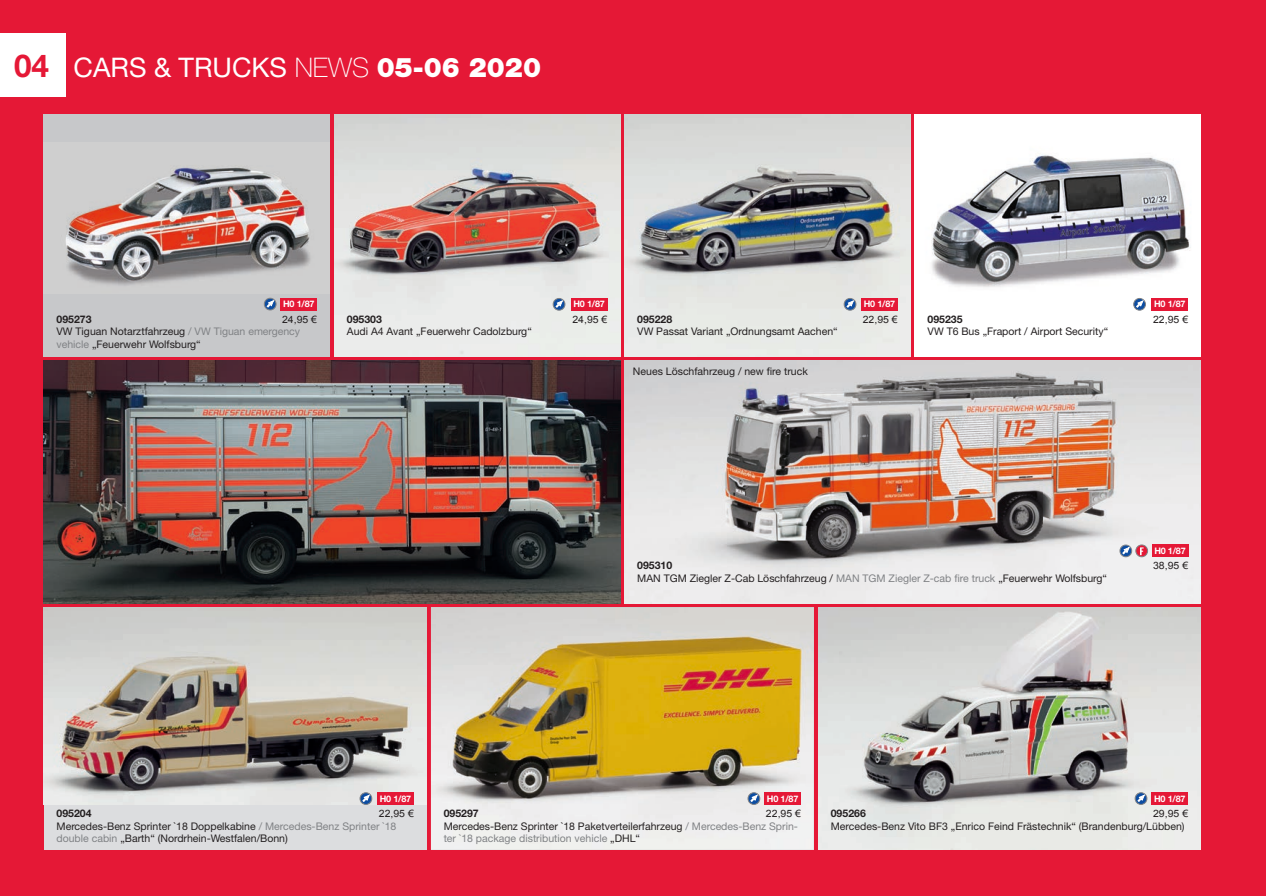
<style>
.page{position:relative;width:1266px;height:896px;background:#fff}
.page>*{position:absolute;margin:0;border:0;box-sizing:border-box;transform-origin:0 0}
.t1{font:27px "Helvetica Neue";color:#fff}
.t2{font:10.5px/12.6px "Helvetica Neue";color:#231f20}
.t3{font:10.5px/12.6px "Helvetica Neue";color:#808285}
.t4{font:700 10.5px "Helvetica Neue";color:#231f20}
.t5{font:10.05px "Arial";color:#231f20;scale:1.04 1}
.t6{font:700 9px "Helvetica Neue";letter-spacing:-.02em;color:#fff}
.s1{font-weight:700;font-size:31.5px;color:#e51836}
.s2{font-weight:100}
.s3{font-weight:900}
.s4{color:#808285}
.s5{color:#231f20}
</style>
<div class="page">
<hr style="left:1264px;top:0;width:1px;height:895px;background:#e51836">
<div style="left:0;top:0;width:1264px;height:895px;background:#e51836"></div>
<div style="left:0;top:33px;width:65px;height:64px;background:#fff"></div>
<div style="left:44px;top:114px;width:286px;height:242px;background:#c7c8ca"></div>
<div style="left:44px;top:608px;width:382px;height:241px;background:#dcdddf"></div>
<img style="left:818px;top:607px;width:382px;height:242px">
<img style="left:65px;top:165px;width:245px;height:120px">
<img style="left:624px;top:114px;width:286px;height:242px">
<div style="left:844px;top:298px;width:12px;height:12px;border:1px solid #808285;border-radius:50%"></div>
<svg style="left:844px;top:300px;width:9px;height:10px"></svg>
<div style="left:264px;top:298px;width:12px;height:12px;border:1px solid #808285;border-radius:50%"></div>
<svg style="left:264px;top:300px;width:10px;height:10px"></svg>
<img style="left:624px;top:361px;width:576px;height:242px">
<img style="left:44px;top:361px;width:576px;height:242px">
<div style="left:1151px;top:544px;width:37px;height:12px;background:#e51836"></div>
<img style="left:334px;top:114px;width:286px;height:242px">
<div style="left:914px;top:114px;width:286px;height:242px;background:#fff"></div>
<img style="left:1200px;top:135px;width:1px;height:169px">
<img style="left:931px;top:154px;width:260px;height:150px">
<img style="left:44px;top:607px;width:382px;height:197px">
<img style="left:813px;top:607px;width:1px;height:242px">
<img style="left:431px;top:607px;width:382px;height:242px">
<div style="left:280px;top:298px;width:37px;height:12px;background:#e51836"></div>
<div style="left:861px;top:298px;width:36px;height:12px;background:#e51836"></div>
<div style="left:764px;top:792px;width:37px;height:12px;background:#e51836"></div>
<div style="left:1151px;top:792px;width:37px;height:12px;background:#e51836"></div>
<div style="left:377px;top:792px;width:37px;height:12px;background:#e51836"></div>
<div style="left:570px;top:298px;width:37px;height:12px;background:#e51836"></div>
<div style="left:1151px;top:298px;width:37px;height:12px;background:#e51836"></div>
<div style="left:360px;top:792px;width:12px;height:12px;border:1px solid #808285;border-radius:50%"></div>
<svg style="left:360px;top:794px;width:10px;height:10px"></svg>
<div style="left:747px;top:792px;width:13px;height:12px;border:1px solid #808285;border-radius:50%"></div>
<svg style="left:748px;top:794px;width:9px;height:10px"></svg>
<div style="left:1119px;top:545px;width:12px;height:11px;background:#426594;border-radius:50%"></div>
<div style="left:1119px;top:545px;width:12px;height:12px;border:1px solid #808285;border-radius:50%"></div>
<svg style="left:1119px;top:547px;width:10px;height:9px"></svg>
<div style="left:1135px;top:792px;width:11px;height:12px;background:#a0a4a8;border-radius:50%"></div>
<div style="left:1134px;top:792px;width:12px;height:12px;border:1px solid #808285;border-radius:50%"></div>
<svg style="left:1135px;top:794px;width:9px;height:10px"></svg>
<svg style="left:1135px;top:545px;width:12px;height:11px"></svg>
<div style="left:1135px;top:544px;width:12px;height:13px;border:1px solid #808285;border-radius:50%"></div>
<svg style="left:1139px;top:547px;width:4px;height:8px"></svg>
<div style="left:553px;top:298px;width:12px;height:12px;border:1px solid #808285;border-radius:50%"></div>
<svg style="left:553px;top:294px;width:10px;height:16px"></svg>
<svg style="left:1133px;top:298px;width:12px;height:12px"></svg>
<h1 class="t1" style="left:14px;top:51px;width:528px"><span class="s1">04</span> CARS &amp; TRUCKS <span class="s2">NEWS</span> <span class="s3">05-06 2020</span></h1>
<p class="t6" style="left:573px;top:298px;width:33px">H0 1/87</p>
<p class="t6" style="left:1153px;top:298px;width:33px">H0 1/87</p>
<p class="t4" style="left:927px;top:312px;width:37px">095235</p>
<p class="t5" style="left:1153px;top:312px;width:35px">22,95 €</p>
<p class="t2" style="left:927px;top:325px;width:182px">VW T6 Bus „Fraport / Airport Security“</p>
<p class="t6" style="left:283px;top:298px;width:33px">H0 1/87</p>
<p class="t6" style="left:863px;top:298px;width:33px">H0 1/87</p>
<p class="t4" style="left:637px;top:312px;width:37px">095228</p>
<p class="t5" style="left:862px;top:312px;width:35px">22,95 €</p>
<p class="t2" style="left:637px;top:325px;width:202px">VW Passat Variant „Ordnungsamt Aachen“</p>
<p class="t4" style="left:347px;top:312px;width:37px">095303</p>
<p class="t5" style="left:572px;top:312px;width:35px">24,95 €</p>
<p class="t2" style="left:347px;top:325px;width:186px">Audi A4 Avant „Feuerwehr Cadolzburg“</p>
<p class="t4" style="left:57px;top:312px;width:37px">095273</p>
<p class="t5" style="left:282px;top:312px;width:35px">24,95 €</p>
<p class="t2" style="left:57px;top:325px;width:245px">VW Tiguan Notarztfahrzeug <span class="s4">/ VW Tiguan emergency vehicle</span> „Feuerwehr Wolfsburg“</p>
<p class="t2" style="left:633px;top:365px;width:176px">Neues Löschfahrzeug / new fire truck</p>
<p class="t6" style="left:1154px;top:545px;width:33px">H0 1/87</p>
<p class="t4" style="left:637px;top:559px;width:37px">095310</p>
<p class="t5" style="left:1153px;top:559px;width:35px">38,95 €</p>
<p class="t2" style="left:637px;top:571px;width:471px">MAN TGM Ziegler Z-Cab Löschfahrzeug / <span class="s4">MAN TGM Ziegler Z-cab fire truck</span> „Feuerwehr Wolfsburg“</p>
<p class="t6" style="left:380px;top:792px;width:33px">H0 1/87</p>
<p class="t6" style="left:767px;top:792px;width:33px">H0 1/87</p>
<p class="t6" style="left:1153px;top:792px;width:33px">H0 1/87</p>
<p class="t4" style="left:57px;top:806px;width:37px">095204</p>
<p class="t5" style="left:379px;top:807px;width:35px">22,95 €</p>
<p class="t2" style="left:57px;top:819px;width:341px">Mercedes-Benz Sprinter `18 Doppelkabine <span class="s4">/ Mercedes-Benz Sprinter `18 double cabin</span> „Barth“ (Nordrhein-Westfalen/Bonn)</p>
<p class="t4" style="left:443px;top:806px;width:37px">095297</p>
<p class="t5" style="left:766px;top:807px;width:35px">22,95 €</p>
<p class="t3" style="left:443px;top:819px;width:356px"><span class="s5">Mercedes-Benz Sprinter `18 Paketverteilerfahrzeug</span> / Mercedes-Benz Sprin&shy;ter `18 package distribution vehicle <span class="s5">„DHL“</span></p>
<p class="t4" style="left:830px;top:806px;width:37px">095266</p>
<p class="t5" style="left:1153px;top:807px;width:35px">29,95 €</p>
<p class="t2" style="left:830px;top:819px;width:355px">Mercedes-Benz Vito BF3 „Enrico Feind Frästechnik“ (Brandenburg/Lübben)</p>
</div>
